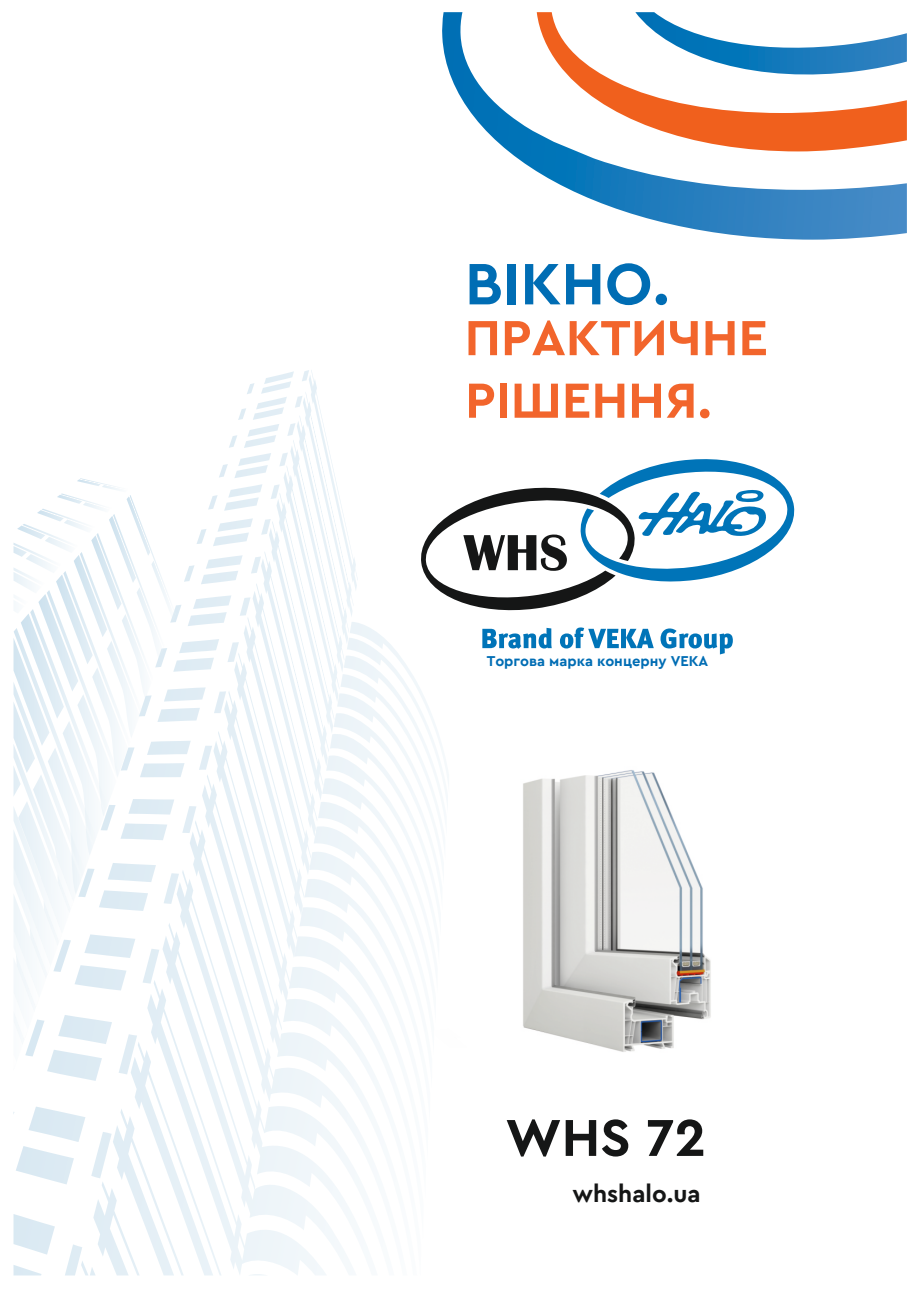
<style>
.page{position:relative;width:920px;height:1289px;background:#fff}
.page>*{position:absolute;margin:0;border:0;box-sizing:border-box;transform-origin:0 0}
.t1{font:700 61.05px "Cera VEKA";color:#006db4}
.t2{font:700 54.3px "Cera VEKA";color:#151616}
.t3{font:700 51.6px/62.6px "Cera VEKA";color:#f2652c}
.t4{font:700 24.15px "Cera VEKA";color:#151616}
.t5{font:700 14.7px "Cera VEKA";color:#006db4}
</style>
<div class="page">
<svg style="left:442px;top:12px;width:464px;height:228px"></svg>
<svg style="left:536px;top:12px;width:370px;height:139px"></svg>
<svg style="left:635px;top:12px;width:271px;height:72px"></svg>
<svg style="left:177px;top:381px;width:244px;height:894px"></svg>
<svg style="left:14px;top:478px;width:162px;height:592px"></svg>
<img style="left:523px;top:770px;width:188px;height:282px">
<svg style="left:417px;top:453px;width:378px;height:163px"></svg>
<svg style="left:482px;top:627px;width:250px;height:27px"></svg>
<div style="left:465px;top:237px;width:193px;height:86px;background:#fff"></div>
<h1 class="t1" style="left:465px;top:243px;width:206px">ВІKНO.</h1>
<h3 class="t3" style="left:464px;top:304px;width:305px">ПРАKТИЧНЕ<br>РІШЕННЯ.</h3>
<p class="t5" style="left:486px;top:651px;width:223px">Торгова марка концерну VEKA</p>
<h2 class="t2" style="left:505px;top:1101px;width:202px">WHS 72</h2>
<h3 class="t4" style="left:572px;top:1177px;width:130px">whshalo.ua</h3>
</div>
